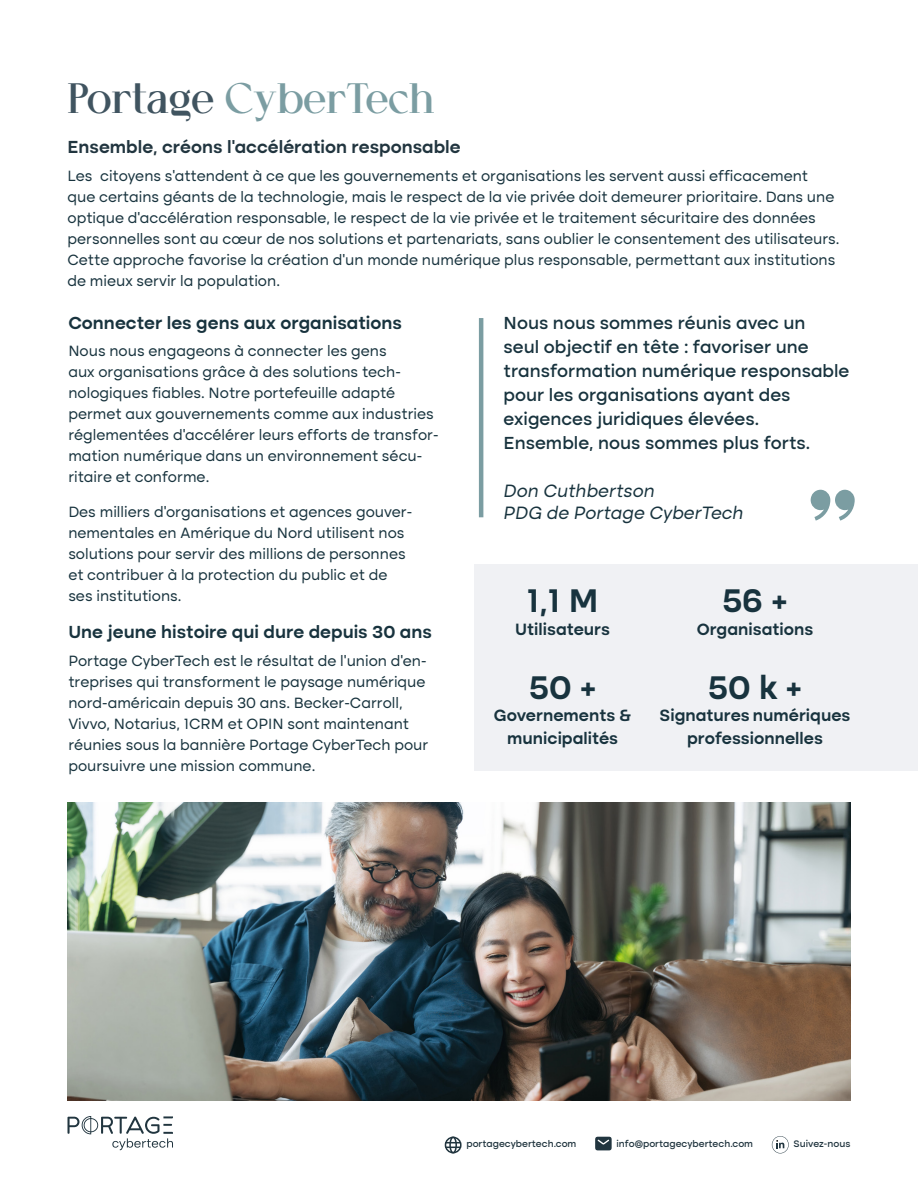
<style>
.page{position:relative;width:918px;height:1188px;background:#fff}
.page>*{position:absolute;margin:0;border:0;box-sizing:border-box;transform-origin:0 0}
.t1{font:700 42px "Cellofy";color:#7b9da2}
.t2{font:600 33.75px "Altone";color:#18333e}
.t3{font:500 18px/24px "Altone";color:#18333e}
.t4{font:600 18px "Altone";color:#18333e}
.t5{font:600 18px "Altone";color:#21353f}
.t6{font:italic 18px/21.6px "Altone";color:#18333e}
.t7{font:600 16.8px/22.5px "Altone";color:#18333e;text-align:center}
.t8{font:15px/21px "Altone";color:#18333e}
.t9{font:500 9.75px "Altone";color:#21353f}
.s1{color:#405460}
</style>
<div class="page">
<div style="left:475px;top:564px;width:443px;height:207px;background:#f0f1f4"></div>
<svg style="left:67px;top:1116px;width:106px;height:34px"></svg>
<img style="left:68px;top:803px;width:782px;height:297px">
<svg style="left:811px;top:490px;width:44px;height:31px"></svg>
<hr style="left:479px;top:318px;width:4px;height:199px;background:#7b9da2">
<svg style="left:445px;top:1137px;width:17px;height:16px"></svg>
<div style="left:595px;top:1137px;width:17px;height:13px;background:#21353f;border-radius:3px"></div>
<svg style="left:598px;top:1140px;width:11px;height:4px"></svg>
<svg style="left:772px;top:1136px;width:17px;height:17px"></svg>
<h1 class="t1" style="left:68px;top:73px;width:369px"><span class="s1">Portage</span> CyberTech</h1>
<p class="t5" style="left:68px;top:139px;width:395px">Ensemble, créons l’accélération responsable</p>
<p class="t8" style="left:68px;top:166px;width:774px">Les citoyens s’attendent à ce que les gouvernements et organisations les servent aussi efficacement que certains géants de la technologie, mais le respect de la vie privée doit demeurer prioritaire. Dans une optique d’accélération responsable, le respect de la vie privée et le traitement sécuritaire des données personnelles sont au cœur de nos solutions et partenariats, sans oublier le consentement des utilisateurs.<br>Cette approche favorise la création d’un monde numérique plus responsable, permettant aux institutions de mieux servir la population.</p>
<p class="t4" style="left:68px;top:314px;width:335px">Connecter les gens aux organisations</p>
<p class="t8" style="left:68px;top:342px;width:372px">Nous nous engageons à connecter les gens<br>aux organisations grâce à des solutions tech&shy;nologiques fiables. Notre portefeuille adapté permet aux gouvernements comme aux industries réglementées d’accélérer leurs efforts de transfor&shy;mation numérique dans un environnement sécu&shy;ritaire et conforme.</p>
<p class="t8" style="left:68px;top:502px;width:345px">Des milliers d’organisations et agences gouver&shy;nementales en Amérique du Nord utilisent nos solutions pour servir des millions de personnes et contribuer à la protection du public et de ses institutions.</p>
<p class="t4" style="left:68px;top:624px;width:365px">Une jeune histoire qui dure depuis 30 ans</p>
<p class="t8" style="left:68px;top:651px;width:362px">Portage CyberTech est le résultat de l’union d’en&shy;treprises qui transforment le paysage numérique nord-américain depuis 30 ans. Becker-Carroll, Vivvo, Notarius, 1CRM et OPIN sont maintenant réunies sous la bannière Portage CyberTech pour poursuivre une mission commune.</p>
<p class="t3" style="left:504px;top:312px;width:347px">Nous nous sommes réunis avec un<br>seul objectif en tête : favoriser une transformation numérique responsable pour les organisations ayant des exigences juridiques élevées.<br>Ensemble, nous sommes plus forts.</p>
<p class="t6" style="left:504px;top:481px;width:242px">Don Cuthbertson<br>PDG de Portage CyberTech</p>
<h2 class="t2" style="left:723px;top:586px;width:66px">56 +</h2>
<p class="t7" style="left:697px;top:619px;width:118px">Organisations</p>
<h2 class="t2" style="left:527px;top:586px;width:73px">1,1 M</h2>
<p class="t7" style="left:515px;top:619px;width:96px">Utilisateurs</p>
<h2 class="t2" style="left:708px;top:672px;width:96px">50 k +</h2>
<p class="t7" style="left:660px;top:705px;width:192px">Signatures numériques professionnelles</p>
<h2 class="t2" style="left:529px;top:672px;width:69px">50 +</h2>
<p class="t7" style="left:494px;top:705px;width:139px">Governements &amp; municipalités</p>
<p class="t9" style="left:466px;top:1140px;width:112px">portagecybertech.com</p>
<p class="t9" style="left:617px;top:1140px;width:138px">info@portagecybertech.com</p>
<p class="t9" style="left:794px;top:1140px;width:58px">Suivez-nous</p>
</div>
